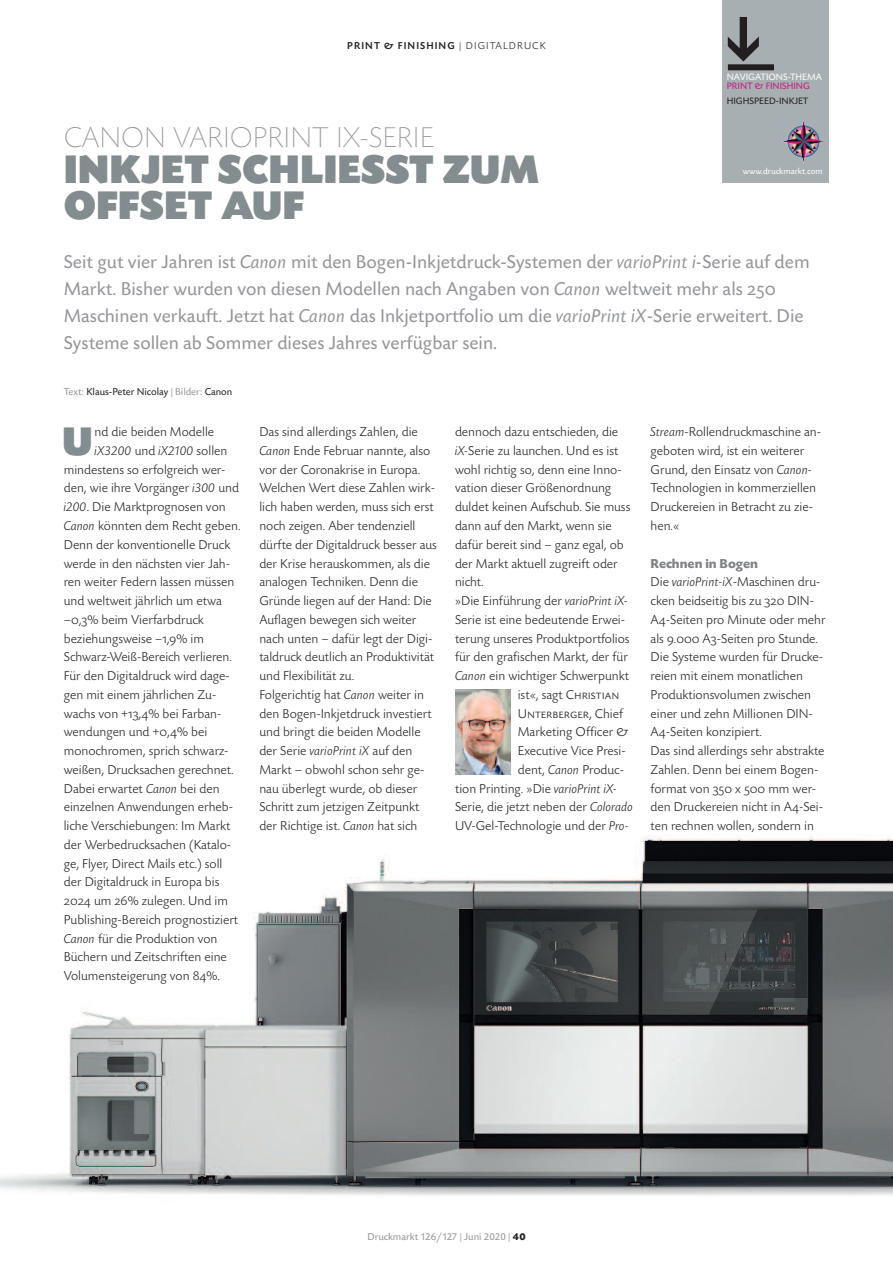
<style>
.page{position:relative;width:893px;height:1263px;background:#fff}
.page>*{position:absolute;margin:0;border:0;box-sizing:border-box;transform-origin:0 0}
.t1{font:42px/36px "Today SB Ultra";color:#838c8e}
.t2{font:300 expanded 30px "Today SB";color:#939598}
.t3{font:19.5px/27px "Today SB";color:#939598}
.t4{font:300 13.5px/18.8px "Today SB";color:#231f20}
.t5{font:italic 300 13.5px "Today SB";color:#231f20}
.t6{font:13.5px "Today SB Caps Lig";color:#231f20}
.t7{font:10.5px "Today SB";color:#231f20}
.t8{font:10.5px "Today SB";color:#939598}
.t9{font:500 10.5px "Today SB";letter-spacing:.1em;color:#231f20}
.t10{font:9.75px "Today SB";color:#fff}
.t11{font:9.75px "Today SB";color:#231f20}
.t12{font:9.75px "Today SB";color:#c61882}
.t13{font:9px "Today SB";color:#fff}
.s1{font-weight:300}
.s2{font-style:italic}
.s3{font-family:"Today SB Caps"}
.s4{color:#939598}
.s5{font-style:normal}
.s6{font-family:"Today SB Caps Lig";font-weight:400}
.s7{font-family:"Today SB";font-weight:300}
.s8{font-weight:700;color:#808285}
.s9{font-weight:700;color:#231f20}
</style>
<div class="page">
<img style="left:455px;top:689px;width:55px;height:85px">
<img style="left:0;top:836px;width:893px;height:360px">
<div style="left:723px;top:0;width:106px;height:183px;background:#a8afb2"></div>
<div style="left:728px;top:64px;width:46px;height:6px;background:#231f20"></div>
<img style="left:804px;top:125px;width:21px;height:26px">
<p class="t9" style="left:347px;top:40px;width:200px">PRINT &amp; FINISHING <span class="s1">| DIGITALDRUCK</span></p>
<h2 class="t2" style="left:64px;top:119px;width:372px">CANON VARIOPRINT IX-SERIE</h2>
<h1 class="t1" style="left:64px;top:151px;width:477px">INKJET SCHLIESST ZUM<br>OFFSET AUF</h1>
<p class="t10" style="left:727px;top:71px;width:97px">NAVIGATIONS-THEMA</p>
<p class="t12" style="left:727px;top:80px;width:85px">PRINT &amp; FINISHING</p>
<p class="t11" style="left:727px;top:95px;width:83px">HIGHSPEED-INKJET</p>
<p class="t13" style="left:743px;top:165px;width:81px">www.druckmarkt.com</p>
<p class="t3" style="left:64px;top:248px;width:747px">Seit gut vier Jahren ist <span class="s2">Canon</span> mit den Bogen-Inkjetdruck-Systemen der <span class="s2">varioPrint i-</span>Serie auf dem Markt. Bisher wurden von diesen Modellen nach Angaben von <span class="s2">Canon</span> weltweit mehr als <span class="s3">250<br></span>Maschinen verkauft. Jetzt hat <span class="s2">Canon</span> das Inkjetportfolio um die <span class="s2">varioPrint iX</span>-Serie erweitert. Die Systeme sollen ab Sommer dieses Jahres verfügbar sein.</p>
<p class="t7" style="left:64px;top:386px;width:170px"><span class="s4">Text:</span> Klaus-Peter Nicolay <span class="s4">| Bilder:</span> Canon</p>
<p class="t4" style="left:95px;top:422px;width:121px">nd die beiden Modelle</p>
<p class="t5" style="left:95px;top:442px;width:134px">iX3200 <span class="s5">und</span> iX2100 <span class="s5">sollen</span></p>
<p class="t4" style="left:64px;top:460px;width:163px">mindestens so erfolgreich wer-</p>
<p class="t4" style="left:64px;top:478px;width:177px">den, wie ihre Vorgänger <span class="s2">i300</span> und</p>
<p class="t4" style="left:64px;top:497px;width:163px"><span class="s2">i200</span>. Die Marktprognosen von</p>
<p class="t4" style="left:64px;top:516px;width:178px"><span class="s2">Canon</span> könnten dem Recht geben.</p>
<p class="t4" style="left:64px;top:535px;width:168px">Denn der konventionelle Druck</p>
<p class="t4" style="left:64px;top:553px;width:168px">werde in den nächsten vier Jah-</p>
<p class="t4" style="left:64px;top:572px;width:172px">ren weiter Federn lassen müssen</p>
<p class="t4" style="left:64px;top:591px;width:160px">und weltweit jährlich um etwa</p>
<p class="t4" style="left:64px;top:610px;width:142px">–<span class="s6">0,3</span>% beim Vierfarbdruck</p>
<p class="t4" style="left:64px;top:628px;width:142px">beziehungsweise –<span class="s6">1,9</span>% im</p>
<p class="t4" style="left:64px;top:647px;width:170px">Schwarz-Weiß-Bereich verlieren.</p>
<p class="t4" style="left:64px;top:666px;width:168px">Für den Digitaldruck wird dage-</p>
<p class="t4" style="left:64px;top:685px;width:154px">gen mit einem jährlichen Zu-</p>
<p class="t4" style="left:64px;top:703px;width:159px">wachs von +<span class="s6">13,4</span>% bei Farban-</p>
<p class="t4" style="left:64px;top:722px;width:145px">wendungen und +<span class="s6">0,4</span>% bei</p>
<p class="t4" style="left:64px;top:741px;width:166px">monochromen, sprich schwarz-</p>
<p class="t4" style="left:64px;top:760px;width:171px">weißen, Drucksachen gerechnet.</p>
<p class="t4" style="left:64px;top:778px;width:157px">Dabei erwartet <span class="s2">Canon</span> bei den</p>
<p class="t4" style="left:64px;top:797px;width:171px">einzelnen Anwendungen erheb-</p>
<p class="t4" style="left:64px;top:816px;width:168px">liche Verschiebungen: Im Markt</p>
<p class="t4" style="left:64px;top:835px;width:169px">der Werbedrucksachen (Katalo-</p>
<p class="t4" style="left:64px;top:853px;width:160px">ge, Flyer, Direct Mails etc.) soll</p>
<p class="t4" style="left:64px;top:872px;width:157px">der Digitaldruck in Europa bis</p>
<p class="t4" style="left:64px;top:891px;width:166px"><span class="s6">2024</span> um <span class="s6">26</span>% zulegen. Und im</p>
<p class="t4" style="left:64px;top:910px;width:176px">Publishing-Bereich prognostiziert</p>
<p class="t4" style="left:64px;top:928px;width:155px"><span class="s2">Canon</span> für die Produktion von</p>
<p class="t4" style="left:64px;top:947px;width:165px">Büchern und Zeitschriften eine</p>
<p class="t4" style="left:64px;top:966px;width:158px">Volumensteigerung von <span class="s6">84</span>%.</p>
<h1 class="t1" style="left:62px;top:422px;width:32px">U</h1>
<p class="t4" style="left:259px;top:422px;width:179px">Das sind allerdings Zahlen, die<br><span class="s2">Canon</span> Ende Februar nannte, also vor der Coronakrise in Europa.<br>Welchen Wert diese Zahlen wirk&shy;lich haben werden, muss sich erst noch zeigen. Aber tendenziell dürfte der Digitaldruck besser aus der Krise herauskommen, als die analogen Techniken. Denn die<br>Gründe liegen auf der Hand: Die<br>Auflagen bewegen sich weiter nach unten – dafür legt der Digi&shy;taldruck deutlich an Produktivität und Flexibilität zu.<br>Folgerichtig hat <span class="s2">Canon</span> weiter in den Bogen-Inkjetdruck investiert und bringt die beiden Modelle der Serie <span class="s2">varioPrint iX</span> auf den<br>Markt – obwohl schon sehr ge&shy;nau überlegt wurde, ob dieser<br>Schritt zum jetzigen Zeitpunkt der Richtige ist. <span class="s2">Canon</span> hat sich</p>
<p class="t4" style="left:455px;top:422px;width:165px">dennoch dazu entschieden, die</p>
<p class="t4" style="left:455px;top:441px;width:165px"><span class="s2">iX-</span>Serie zu launchen. Und es ist</p>
<p class="t4" style="left:455px;top:460px;width:168px">wohl richtig so, denn eine Inno-</p>
<p class="t4" style="left:455px;top:478px;width:158px">vation dieser Größenordnung</p>
<p class="t4" style="left:455px;top:497px;width:177px">duldet keinen Aufschub. Sie muss</p>
<p class="t4" style="left:455px;top:516px;width:158px">dann auf den Markt, wenn sie</p>
<p class="t4" style="left:455px;top:535px;width:170px">dafür bereit sind – ganz egal, ob</p>
<p class="t4" style="left:455px;top:553px;width:164px">der Markt aktuell zugreift oder</p>
<p class="t4" style="left:455px;top:572px;width:30px">nicht.</p>
<p class="t4" style="left:455px;top:591px;width:175px">»Die Einführung der <span class="s2">varioPrint iX-</span></p>
<p class="t4" style="left:455px;top:610px;width:172px">Serie ist eine bedeutende Erwei-</p>
<p class="t4" style="left:455px;top:628px;width:176px">terung unseres Produktportfolios</p>
<p class="t4" style="left:455px;top:647px;width:174px">für den grafischen Markt, der für</p>
<p class="t4" style="left:455px;top:666px;width:175px"><span class="s2">Canon</span> ein wichtiger Schwerpunkt</p>
<p class="t4" style="left:518px;top:685px;width:103px">ist«, sagt <span class="s6">Christian</span></p>
<p class="t6" style="left:518px;top:705px;width:107px">Unterberger, <span class="s7">Chief</span></p>
<p class="t4" style="left:518px;top:722px;width:112px">Marketing Officer &amp;</p>
<p class="t4" style="left:518px;top:741px;width:109px">Executive Vice Presi-</p>
<p class="t4" style="left:518px;top:760px;width:108px">dent, <span class="s2">Canon</span> Produc-</p>
<p class="t4" style="left:455px;top:778px;width:164px">tion Printing. »Die <span class="s2">varioPrint iX-</span></p>
<p class="t4" style="left:455px;top:797px;width:180px">Serie, die jetzt neben der <span class="s2">Colorado</span></p>
<p class="t4" style="left:455px;top:816px;width:176px">UV-Gel-Technologie und der <span class="s2">Pro-</span></p>
<p class="t4" style="left:651px;top:422px;width:172px"><span class="s2">Stream</span>-Rollendruckmaschine an&shy;geboten wird, ist ein weiterer<br>Grund, den Einsatz von <span class="s2">Canon-<br></span>Technologien in kommerziellen<br>Druckereien in Betracht zu zie&shy;hen.«</p>
<p class="t4" style="left:651px;top:553px;width:177px"><span class="s8">Rechnen in Bogen<br></span>Die <span class="s2">varioPrint-iX</span>-Maschinen dru&shy;cken beidseitig bis zu <span class="s6">320</span> DIN-<br>A<span class="s6">4</span>-Seiten pro Minute oder mehr als <span class="s6">9.000</span> A<span class="s6">3</span>-Seiten pro Stunde.<br>Die Systeme wurden für Drucke&shy;reien mit einem monatlichen<br>Produktionsvolumen zwischen einer und zehn Millionen DIN-<br>A<span class="s6">4</span>-Seiten konzipiert.<br>Das sind allerdings sehr abstrakte<br>Zahlen. Denn bei einem Bogen&shy;format von <span class="s6">350</span> x <span class="s6">500</span> mm wer&shy;den Druckereien nicht in A<span class="s6">4</span>-Sei&shy;ten rechnen wollen, sondern in</p>
<p class="t8" style="left:367px;top:1230px;width:160px">Druckmarkt 126/127 | Juni 2020 | <span class="s9">40</span></p>
</div>
